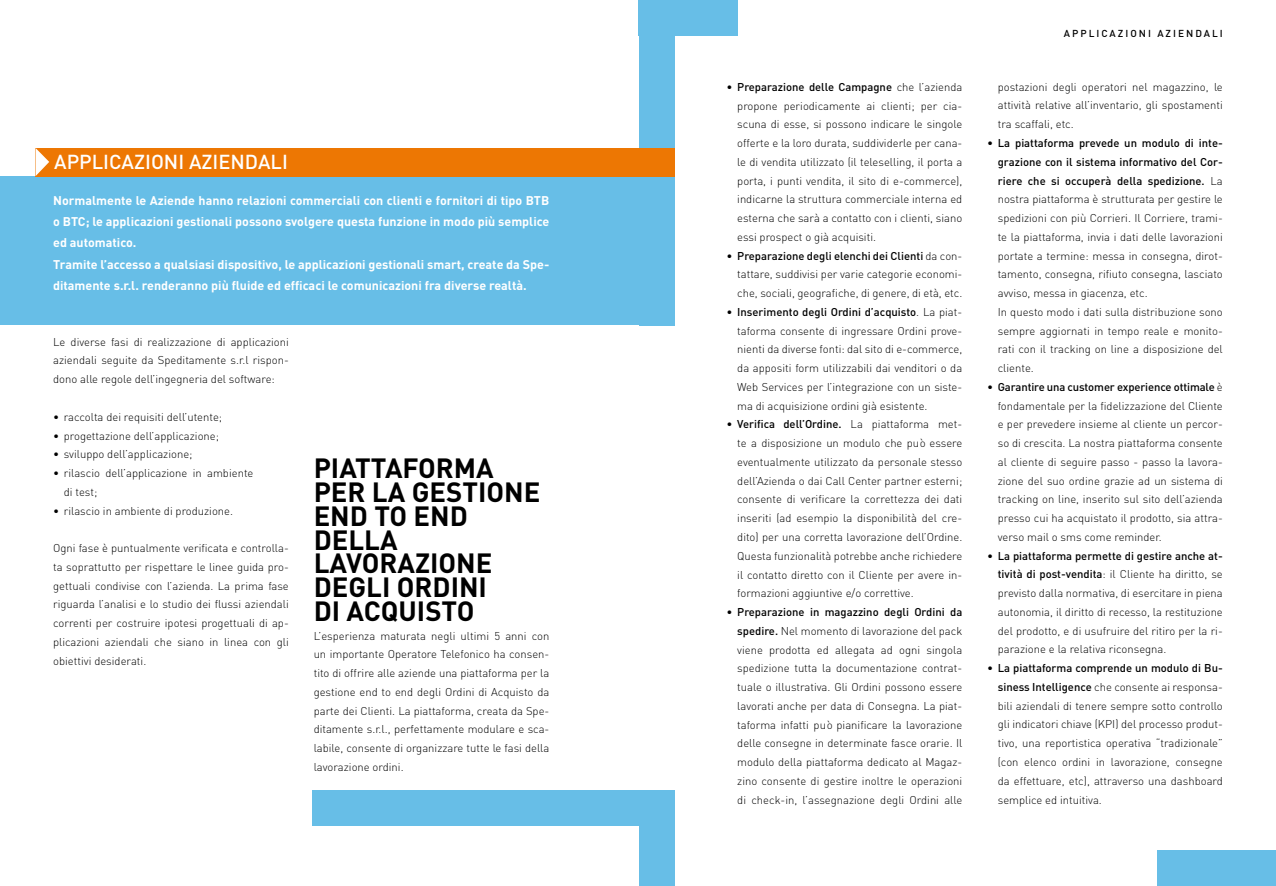
<style>
.page{position:relative;width:1276px;height:886px;background:#fff}
.page>*{position:absolute;margin:0;border:0;box-sizing:border-box;transform-origin:0 0}
.t1{font:700 27.5px/23.8px "DIN";color:#000}
.t2{font:500 20px "DIN";color:#fff}
.t3{font:700 12.5px/21.2px "DIN";color:#fff}
.t4{font:300 11.25px/18.8px "DIN";color:#000;text-align:justify}
.t5{font:500 10px "DIN";letter-spacing:.2em;color:#000}
.s1{font-weight:500}
</style>
<div class="page">
<div style="left:639px;top:0;width:35px;height:325px;background:#67bee7"></div>
<div style="left:639px;top:790px;width:35px;height:96px;background:#67bee7"></div>
<div style="left:0;top:176px;width:638px;height:149px;background:#67bee7"></div>
<div style="left:36px;top:148px;width:638px;height:28px;background:#ed7703"></div>
<svg style="left:35px;top:148px;width:14px;height:28px"></svg>
<div style="left:1157px;top:850px;width:119px;height:36px;background:#67bee7"></div>
<div style="left:312px;top:790px;width:362px;height:36px;background:#67bee7"></div>
<div style="left:638px;top:0;width:99px;height:35px;background:#67bee7"></div>
<h2 class="t2" style="left:54px;top:149px;width:178px">APPLICAZION I AZIENDA</h2>
<h2 class="t2" style="left:271px;top:149px;width:19px">LI</h2>
<p class="t3" style="left:53px;top:189px;width:498px">Normalmente le Aziende hanno relazioni commerciali con clienti e fornitori di tipo BTB o BTC; le applicazioni gestionali possono svolgere questa funzione in modo più semplice ed automatico.<br>Tramite l’accesso a qualsiasi dispositivo, le applicazioni gestionali smart, create da Spe&shy;ditamente s.r.l. renderanno più fluide ed efficaci le comunicazioni fra diverse realtà.</p>
<p class="t4" style="left:53px;top:332px;width:237px">Le diverse fasi di realizzazione di applicazioni aziendali seguite da Speditamente s.r.l rispon&shy;dono alle regole dell’ingegneria del software:</p>
<p class="t4" style="left:53px;top:407px;width:170px">• raccolta dei requisiti dell’utente;</p>
<p class="t4" style="left:53px;top:426px;width:167px">• progettazione dell’applicazione;</p>
<p class="t4" style="left:53px;top:445px;width:141px">• sviluppo dell’applicazione;</p>
<p class="t4" style="left:64px;top:463px;width:191px;text-indent:-11px">• rilascio dell’applicazione in ambiente di test;</p>
<p class="t4" style="left:53px;top:501px;width:181px">• rilascio in ambiente di produzione.</p>
<p class="t4" style="left:53px;top:538px;width:237px">Ogni fase è puntualmente verificata e controlla&shy;ta soprattutto per rispettare le linee guida pro&shy;gettuali condivise con l’azienda. La prima fase riguarda l’analisi e lo studio dei flussi aziendali correnti per costruire ipotesi progettuali di ap&shy;plicazioni aziendali che siano in linea con gli obiettivi desiderati.</p>
<h1 class="t1" style="left:314px;top:455px;width:165px">PIATTAFORMA<br>PER LA GESTION</h1>
<h1 class="t1" style="left:524px;top:479px;width:18px">E</h1>
<h1 class="t1" style="left:314px;top:503px;width:156px">END TO END<br>DELLA<br>LAVORA</h1>
<h1 class="t1" style="left:314px;top:550px;width:180px;text-indent:101px">ZIONE<br>DEGLI ORDINI<br>DI ACQUISTO</h1>
<p class="t4" style="left:314px;top:626px;width:237px">L’esperienza maturata negli ultimi 5 anni con un importante O peratore Telefonico ha consen&shy;tito di offrire alle aziende una piattaforma per la gestione end to end degli Ordini di Acquisto da parte dei Clienti. La piattaforma, creata da Spe&shy;ditamente s.r.l., perfettamente modulare e sca&shy;labile, consente di organizzare tutte le fasi della lavorazione ordini.</p>
<p class="t4" style="left:737px;top:77px;width:227px;text-indent:-11px">• <span class="s1">Preparazione delle Campagne</span> che l’azienda propone periodicamente ai clienti; per cia&shy;scuna di esse, si possono indicare le singole offerte e la loro durata, suddividerle per cana&shy;le di vendita utilizzato (il teleselling, il porta a porta, i punti vendita, il sito di e-commerce), indicarne la struttura commerciale interna ed esterna che sarà a contatto con i clienti, siano essi prospect o già acquisiti.</p>
<p class="t4" style="left:737px;top:246px;width:227px;text-indent:-11px">• <span class="s1">Preparazione degli elenchi dei Clienti</span> da con&shy;tattare, suddivisi per varie categorie economi&shy;che, sociali, geografiche, di genere, di età, etc.</p>
<p class="t4" style="left:737px;top:302px;width:227px;text-indent:-11px">• <span class="s1">Inserimento degli Ordini d’acquisto</span>. La piat&shy;taforma consente di ingressare O rdini prove&shy;nienti da diverse fonti: dal sito di e-commerce, da appositi form utilizzabili dai venditori o da Web Services per l’integrazione con un siste&shy;ma di acquisizione ordini già esistente.</p>
<p class="t4" style="left:737px;top:415px;width:227px;text-indent:-11px">• <span class="s1">Verifica dell’Ordine.</span> La piattaforma met&shy;te a disposizione un modulo che può essere eventualmente utilizzato da personale stesso dell’Azienda o dai Call Center partner esterni; consente di verificare la correttezza dei dati inseriti (ad esempio la disponibilità del cre&shy;dito) per una corretta lavorazione dell’O rdine.<br>Questa funzionalità potrebbe anche richiedere il contatto diretto con il Cliente per avere in&shy;formazioni aggiuntive e/o correttive.</p>
<p class="t4" style="left:737px;top:602px;width:227px;text-indent:-11px">• <span class="s1">Preparazione in magazzino degli Ordini da spedire.</span> Nel momento di lavorazione del pack viene prodotta ed allegata ad ogni singola spedizione tutta la documentazione contrat&shy;tuale o illustrativa. Gli O rdini possono essere lavorati anche per data di Consegna. La piat&shy;taforma infatti può pianificare la lavorazione delle consegne in determinate fasce orarie. I l modulo della piattaforma dedicato al Magaz&shy;zino consente di gestire inoltre le operazioni di check-in, l’assegnazione degli Ordini alle</p>
<p class="t5" style="left:1064px;top:27px;width:8px">Appli</p>
<p class="t5" style="left:1101px;top:27px;width:117px">cazi oni azi endali</p>
<p class="t4" style="left:997px;top:77px;width:227px">postazioni degli operatori nel magazzino, le attività relative all’inventario, gli spostamenti tra scaffali, etc.</p>
<p class="t4" style="left:997px;top:133px;width:227px;text-align:left;text-indent:-11px">• <span class="s1">La piattaforma prevede un modulo di inte&shy;grazione con il sistema informativo del Cor&shy;riere che si occuperà della spedizione.</span> La nostra piattaforma è strutturata per gestire le spedizioni con più Corrieri. I l Corriere, trami&shy;te la piattaforma, invia i dati delle lavorazioni portate a termine: messa in consegna, dirot&shy;tamento, consegna, rifiuto consegna, lasciato avviso, messa in giacenza, etc.<br>I n questo modo i dati sulla distribuzione sono sempre aggiornati in tempo reale e monito&shy;rati con il tracking on line a disposizione del cliente.</p>
<p class="t4" style="left:997px;top:377px;width:227px;text-indent:-11px">• <span class="s1">Garantire una customer experience ottimale</span> è fondamentale per la fidelizzazione del Cliente e per prevedere insieme al cliente un percor&shy;so di crescita. La nostra piattaforma consente al cliente di seguire passo - passo la lavora&shy;zione del suo ordine grazie ad un sistema di tracking on line, inserito sul sito dell’azienda presso cui ha acquistato il prodotto, sia attra&shy;verso mail o sms come reminder.</p>
<p class="t4" style="left:997px;top:546px;width:227px;text-indent:-11px">• <span class="s1">La piattaforma permette di gestire anche at&shy;tività di post-vendita</span>: il Cliente ha diritto, se previsto dalla normativa, di esercitare in piena autonomia, il diritto di recesso, la restituzione del prodotto, e di usufruire del ritiro per la ri&shy;parazione e la relativa riconsegna.</p>
<p class="t4" style="left:997px;top:659px;width:227px;text-indent:-11px">• <span class="s1">La piattaforma comprende un modulo di Bu&shy;siness Intelligence</span> che consente ai responsa&shy;bili aziendali di tenere sempre sotto controllo gli indicatori chiave (KPI ) del processo produt&shy;tivo, una reportistica operativa “tradizionale” (con elenco ordini in lavorazione, consegne da effettuare, etc), attraverso una dashboard semplice ed intuitiva.</p>
</div>
